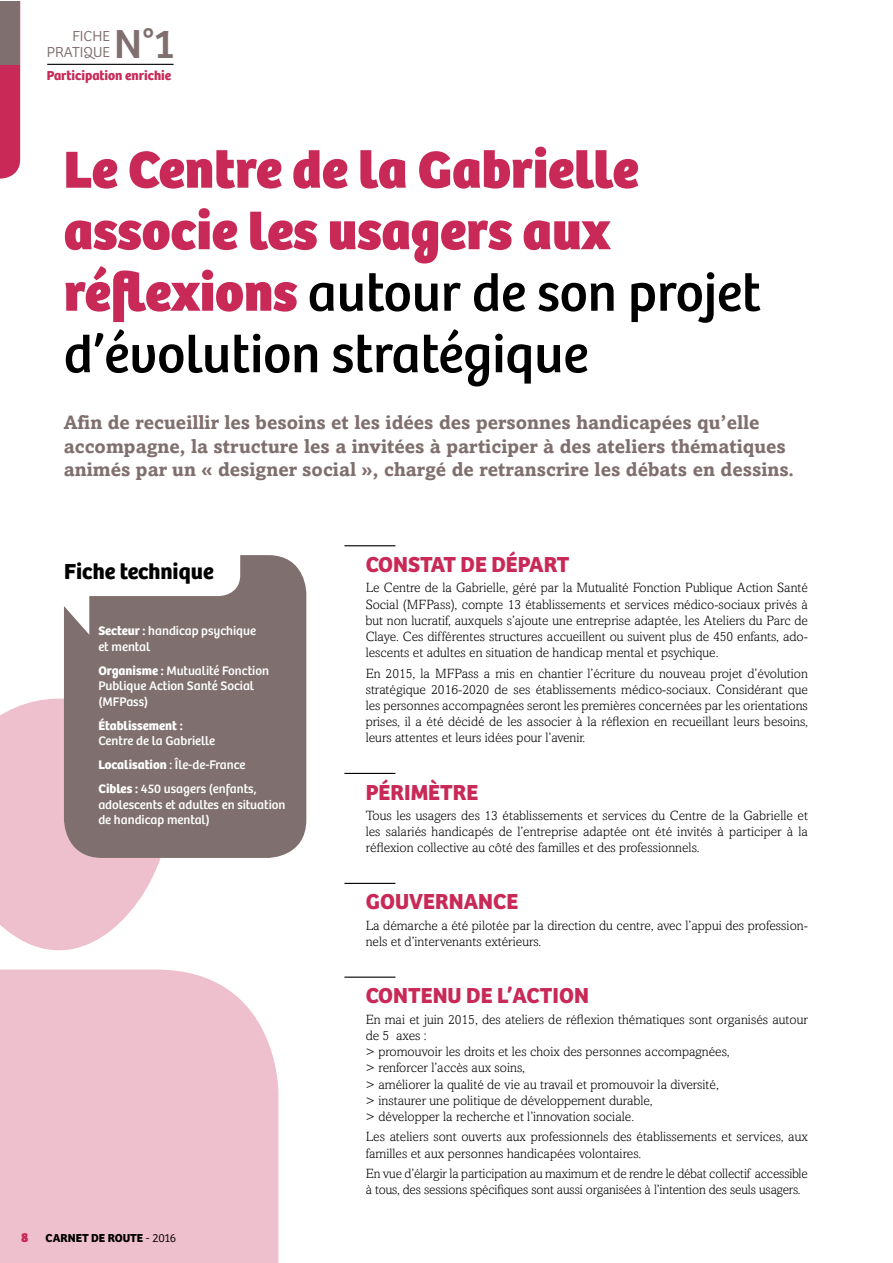
<style>
.page{position:relative;width:893px;height:1263px;background:#fff}
.page>*{position:absolute;margin:0;border:0;box-sizing:border-box;transform-origin:0 0}
.t1{font:800 54px/61.5px "Bree";color:#c82957}
.t2{font:42px "Bree";color:#7f6f6e}
.t3{font:700 22.5px "Bree";color:#c82957}
.t4{font:700 22.5px "Bree";color:#000}
.t5{font:700 19.5px/23.4px "Amasis";color:#7f6f6e}
.t6{font:300 15px/16.5px "Bree";letter-spacing:-.005em;color:#7f6f6e;text-align:right}
.t7{font:300 13.5px/16.2px "Amasis";color:#000}
.t8{font:700 13.5px "Bree";color:#c82957}
.t9{font:800 13.5px "Bree";color:#c82957}
.t10{font:12.9px/15.5px "Bree";color:#fff}
.t11{font:700 12.9px "Bree";color:#fff}
.t12{font:700 12px "Bree";color:#000}
.s1{font-weight:400;color:#000}
.s2{font-weight:700}
.s3{font-weight:300}
</style>
<div class="page">
<svg style="left:0;top:699px;width:161px;height:251px;background:#f0c7d3"></svg>
<div style="left:0;top:969px;width:278px;height:294px;background:#eebfcc"></div>
<div style="left:0;top:64px;width:20px;height:115px;background:#c82957"></div>
<div style="left:0;top:1px;width:20px;height:63px;background:#7f6f6e"></div>
<hr style="left:47px;top:64px;width:127px;height:1px;background:#000">
<div style="left:64px;top:555px;width:242px;height:303px;background:#7f6f6e;border-radius:38px"></div>
<div style="left:45px;top:527px;width:195px;height:69px;background:#fff;border-radius:21px"></div>
<svg style="left:64px;top:596px;width:25px;height:38px"></svg>
<hr style="left:344px;top:545px;width:51px;height:1px;background:#000">
<hr style="left:344px;top:773px;width:51px;height:1px;background:#000">
<hr style="left:344px;top:883px;width:51px;height:1px;background:#000">
<hr style="left:344px;top:976px;width:51px;height:2px;background:#000">
<h2 class="t2" style="left:114px;top:19px;width:61px">N°1</h2>
<p class="t6" style="left:47px;top:28px;width:65px">FICHE<br>PRATIQUE</p>
<p class="t8" style="left:47px;top:67px;width:126px">Participation enrichie</p>
<h1 class="t1" style="left:64px;top:139px;width:698px">Le Centre de la Gabrielle associe les usagers aux réflexions <span class="s1">autour de son projet d’évolution stratégique</span></h1>
<p class="t5" style="left:64px;top:411px;width:732px">Afin de recueillir les besoins et les idées des personnes handicapées qu’elle accompagne, la structure les a invitées à participer à des ateliers thématiques animés par un « designer social », chargé de retranscrire les débats en dessins.</p>
<h3 class="t4" style="left:64px;top:558px;width:151px">Fiche technique</h3>
<p class="t10" style="left:98px;top:624px;width:159px"><span class="s2">Secteur :</span> handicap psychique et mental</p>
<p class="t10" style="left:98px;top:663px;width:172px"><span class="s2">Organisme :</span> Mutualité Fonction<br>Publique Action Santé Social (MFPass)</p>
<p class="t11" style="left:98px;top:718px;width:86px">Établissement :</p>
<p class="t10" style="left:98px;top:729px;width:160px;line-height:24px">Centre de la Gabrielle<br><span class="s2">Localisation</span> : Île-de-France<br><span class="s2">Cibles :</span> 450 usagers (enfants,</p>
<p class="t10" style="left:98px;top:797px;width:189px">adolescents et adultes en situation de handicap mental)</p>
<p class="t9" style="left:21px;top:1229px;width:9px">8</p>
<p class="t12" style="left:46px;top:1230px;width:132px">CARNET DE ROUTE <span class="s3">- 2016</span></p>
<h3 class="t3" style="left:366px;top:551px;width:205px">CONSTAT DE DÉPART</h3>
<p class="t7" style="left:366px;top:580px;width:444px;text-align:justify">Le Centre de la Gabrielle, géré par la Mutualité Fonction Publique Action Santé Social (MFPass), compte 13 établissements et services médico-sociaux privés à but non lucratif, auxquels s’ajoute une entreprise adaptée, les Ateliers du Parc de Claye. Ces différentes structures accueillent ou suivent plus de 450 enfants, ado&shy;lescents et adultes en situation de handicap mental et psychique.</p>
<p class="t7" style="left:366px;top:665px;width:444px;text-align:justify">En 2015, la MFPass a mis en chantier l’écriture du nouveau projet d’évolution stratégique 2016-2020 de ses établissements médico-sociaux. Considérant que les personnes accompagnées seront les premières concernées par les orientations prises, il a été décidé de les associer à la réflexion en recueillant leurs besoins, leurs attentes et leurs idées pour l’avenir.</p>
<h3 class="t3" style="left:366px;top:778px;width:114px">PÉRIMÈTRE</h3>
<p class="t7" style="left:366px;top:807px;width:444px;text-align:justify">Tous les usagers des 13 établissements et services du Centre de la Gabrielle et les salariés handicapés de l’entreprise adaptée ont été invités à participer à la réflexion collective au côté des familles et des professionnels.</p>
<h3 class="t3" style="left:366px;top:888px;width:154px">GOUVERNANCE</h3>
<p class="t7" style="left:366px;top:917px;width:444px">La démarche a été pilotée par la direction du centre, avec l’appui des profession&shy;nels et d’intervenants extérieurs.</p>
<h3 class="t3" style="left:366px;top:982px;width:225px">CONTENU DE L’ACTION</h3>
<p class="t7" style="left:366px;top:1011px;width:444px">En mai et juin 2015, des ateliers de réflexion thématiques sont organisés autour de 5 axes :<br>&gt; promouvoir les droits et les choix des personnes accompagnées,<br>&gt; renforcer l’accès aux soins,<br>&gt; améliorer la qualité de vie au travail et promouvoir la diversité,<br>&gt; instaurer une politique de développement durable,<br>&gt; développer la recherche et l’innovation sociale.</p>
<p class="t7" style="left:366px;top:1129px;width:444px">Les ateliers sont ouverts aux professionnels des établissements et services, aux familles et aux personnes handicapées volontaires.</p>
<p class="t7" style="left:366px;top:1165px;width:444px">En vue d’élargir la participation au maximum et de rendre le débat collectif accessible à tous, des sessions spécifiques sont aussi organisées à l’intention des seuls usagers.</p>
</div>
